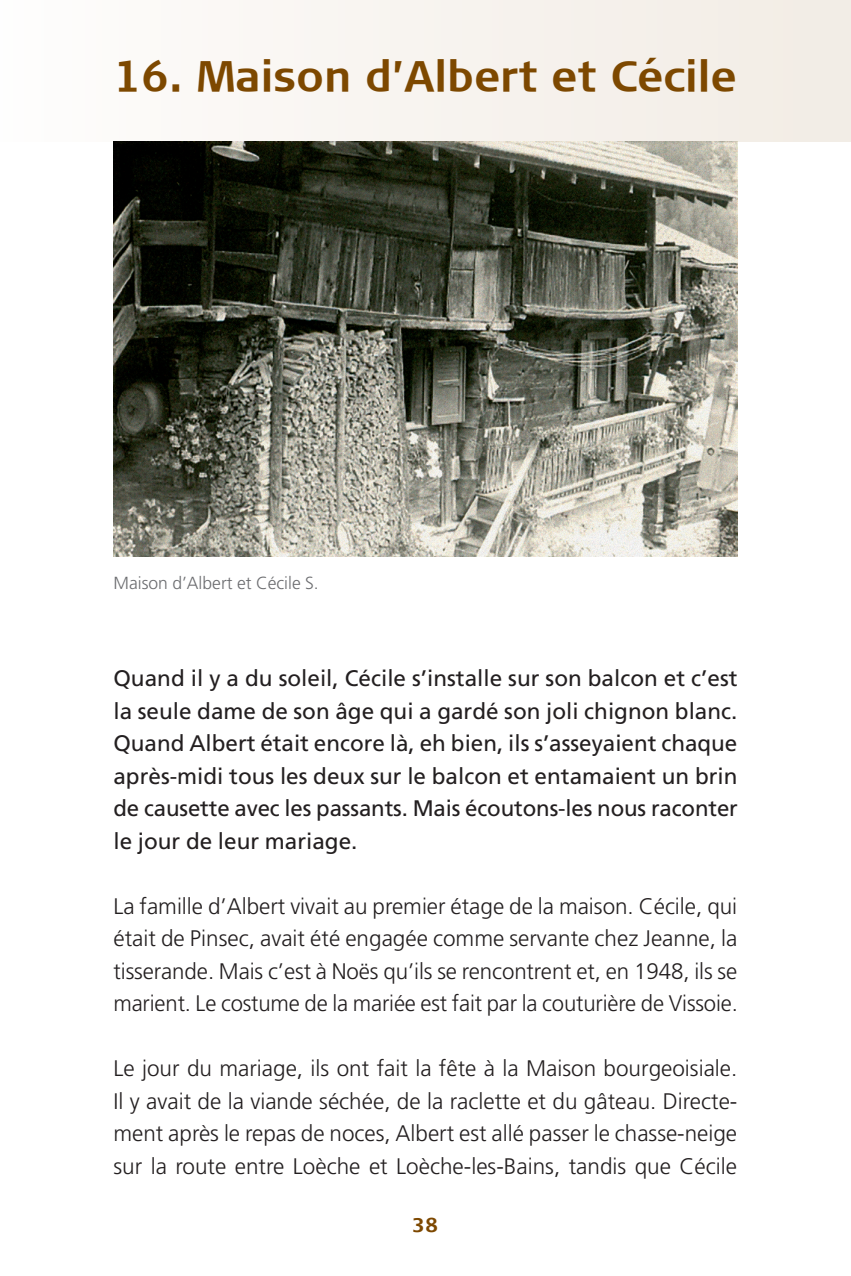
<style>
.page{position:relative;width:851px;height:1276px;background:#fff}
.page>*{position:absolute;margin:0;border:0;box-sizing:border-box;transform-origin:0 0}
.t1{font:700 42.5px "Signa Column";color:#7d4800}
.t2{font:300 22.5px/32.5px "Frutiger LT Std";letter-spacing:-.005em;color:#231f20;text-align:justify}
.t3{font:22.5px/32.5px "Frutiger LT Std";letter-spacing:-.005em;color:#231f20;text-align:justify}
.t4{font:700 20px "Signa Column";color:#7d4800}
.t5{font:300 17.5px "Frutiger LT Std";color:#6c6d70}
</style>
<div class="page">
<div style="left:0;top:0;width:850px;height:142px;background:#f8f4ef"></div>
<img style="left:113px;top:142px;width:624px;height:414px">
<h1 class="t1" style="left:114px;top:51px;width:623px">16. Maison d’Albert et Cécile</h1>
<p class="t5" style="left:113px;top:572px;width:207px">Maison d’Albert et Cécile S.</p>
<p class="t3" style="left:113px;top:662px;width:626px">Quand il y a du soleil, Cécile s’installe sur son balcon et c’est la seule dame de son âge qui a gardé son joli chignon blanc.<br>Quand Albert était encore là, eh bien, ils s’asseyaient chaque après-midi tous les deux sur le balcon et entamaient un brin de causette avec les passants. Mais écoutons-les nous raconter le jour de leur mariage.</p>
<p class="t2" style="left:113px;top:890px;width:625px">La famille d’Albert vivait au premier étage de la maison. Cécile, qui était de Pinsec, avait été engagée comme servante chez Jeanne, la tisserande. Mais c’est à Noës qu’ils se rencontrent et, en 1948, ils se marient. Le costume de la mariée est fait par la couturière de Vissoie.</p>
<p class="t2" style="left:113px;top:1052px;width:625px">Le jour du mariage, ils ont fait la fête à la Maison bourgeoisiale.<br>Il y avait de la viande séchée, de la raclette et du gâteau. Directe&shy;ment après le repas de noces, Albert est allé passer le chasse-neige sur la route entre Loèche et Loèche-les-Bains, tandis que Cécile</p>
<p class="t4" style="left:412px;top:1213px;width:27px">38</p>
</div>
